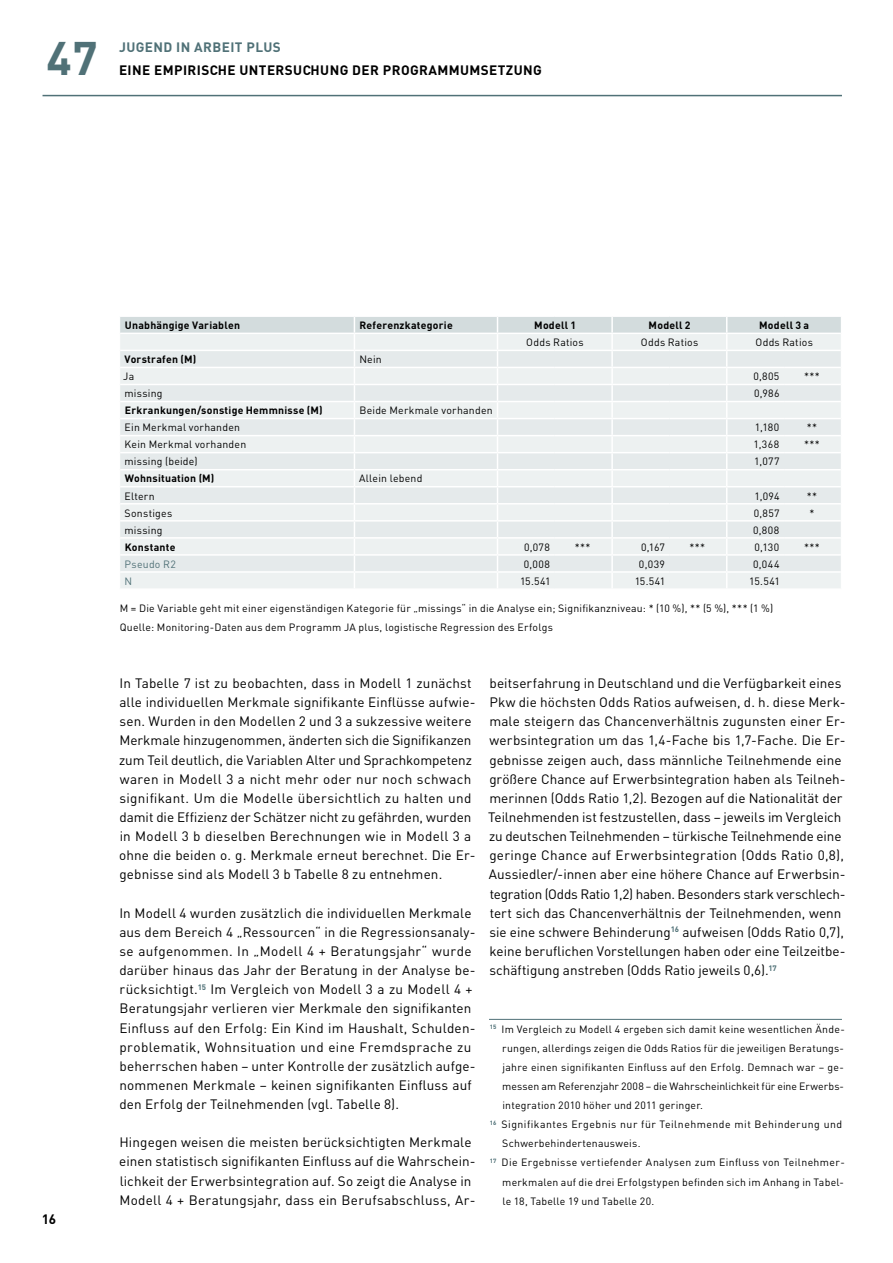
<style>
.page{position:relative;width:893px;height:1263px;background:#fff}
.page>*{position:absolute;margin:0;border:0;box-sizing:border-box;transform-origin:0 0}
.t1{font:700 46.5px "DIN";color:#507177}
._2_Fließtext{font:13.5px/19.2px "DIN";letter-spacing:.01em;color:#000}
.t2{font:700 13.5px "DIN";letter-spacing:.03em;color:#000}
.t3{font:700 13.5px "DIN";letter-spacing:.03em;color:#507177}
._2_Fließtext-2{font:10.5px/19.2px "DIN";letter-spacing:.02em;color:#000}
.Quelle{font:10.5px "DIN";letter-spacing:.02em;color:#000}
._2_Fließtext-3{font:700 10.5px "DIN";letter-spacing:.02em;color:#000}
._2_Fließtext-4{font:10.5px/19.2px "DIN";letter-spacing:.045em;color:#000}
._2_Fließtext-5{font:10.5px "DIN";letter-spacing:.025em;color:#507177}
</style>
<div class="page">
<hr style="left:43px;top:95px;width:799px;height:1px;background:#507177">
<svg style="left:120px;top:316px;width:721px;height:272px;background:#e9eeee"></svg>
<hr style="left:489px;top:1019px;width:353px;height:1px;background:#507177">
<h1 class="t1" style="left:46px;top:27px;width:53px">47</h1>
<p class="t3" style="left:119px;top:38px;width:163px">JUGEND IN ARBEIT PLUS</p>
<p class="t2" style="left:119px;top:61px;width:424px">EINE EMPIRISCHE UNTERSUCHUNG DER PROGRAMMUMSETZUNG</p>
<p class="_2_Fließtext-3" style="left:125px;top:318px;width:117px">Unabhängige Variablen</p>
<p class="_2_Fließtext-3" style="left:360px;top:318px;width:95px">Referenzkategorie</p>
<p class="_2_Fließtext-3" style="left:534px;top:318px;width:44px">Modell 1</p>
<p class="_2_Fließtext-3" style="left:649px;top:318px;width:44px">Modell 2</p>
<p class="_2_Fließtext-3" style="left:759px;top:318px;width:52px">Modell 3 a</p>
<p class="_2_Fließtext-2" style="left:526px;top:332px;width:59px">Odds Ratios</p>
<p class="_2_Fließtext-2" style="left:641px;top:332px;width:59px">Odds Ratios</p>
<p class="_2_Fließtext-2" style="left:756px;top:332px;width:59px">Odds Ratios</p>
<p class="_2_Fließtext-3" style="left:125px;top:352px;width:73px">Vorstrafen (M)</p>
<p class="_2_Fließtext-2" style="left:359px;top:349px;width:24px">Nein</p>
<p class="_2_Fließtext-2" style="left:123px;top:366px;width:13px">Ja</p>
<p class="_2_Fließtext-2" style="left:753px;top:366px;width:28px">0,805</p>
<p class="_2_Fließtext-2" style="left:804px;top:366px;width:17px">***</p>
<p class="_2_Fließtext-2" style="left:125px;top:383px;width:39px">missing</p>
<p class="_2_Fließtext-2" style="left:754px;top:383px;width:27px">0,986</p>
<p class="_2_Fließtext-3" style="left:125px;top:403px;width:199px">Erkrankungen/sonstige Hemmnisse (M)</p>
<p class="_2_Fließtext-2" style="left:359px;top:400px;width:135px">Beide Merkmale vorhanden</p>
<p class="_2_Fließtext-2" style="left:125px;top:418px;width:117px">Ein Merkmal vorhanden</p>
<p class="_2_Fließtext-2" style="left:755px;top:418px;width:26px">1,180</p>
<p class="_2_Fließtext-2" style="left:807px;top:418px;width:12px">**</p>
<p class="_2_Fließtext-2" style="left:125px;top:435px;width:123px">Kein Merkmal vorhanden</p>
<p class="_2_Fließtext-2" style="left:753px;top:435px;width:27px">1,368</p>
<p class="_2_Fließtext-2" style="left:804px;top:435px;width:17px">***</p>
<p class="_2_Fließtext-2" style="left:125px;top:452px;width:75px">missing (beide)</p>
<p class="_2_Fließtext-2" style="left:754px;top:452px;width:27px">1,077</p>
<p class="_2_Fließtext-3" style="left:125px;top:472px;width:91px">Wohnsituation (M)</p>
<p class="_2_Fließtext-2" style="left:359px;top:469px;width:65px">Allein lebend</p>
<p class="_2_Fließtext-2" style="left:125px;top:486px;width:32px">Eltern</p>
<p class="_2_Fließtext-2" style="left:754px;top:486px;width:27px">1,094</p>
<p class="_2_Fließtext-2" style="left:807px;top:486px;width:12px">**</p>
<p class="_2_Fließtext-2" style="left:125px;top:503px;width:49px">Sonstiges</p>
<p class="_2_Fließtext-2" style="left:754px;top:503px;width:27px">0,857</p>
<p class="_2_Fließtext-2" style="left:809px;top:503px;width:6px">*</p>
<p class="_2_Fließtext-2" style="left:125px;top:520px;width:39px">missing</p>
<p class="_2_Fließtext-2" style="left:753px;top:520px;width:28px">0,808</p>
<p class="_2_Fließtext-3" style="left:125px;top:540px;width:52px">Konstante</p>
<p class="_2_Fließtext-2" style="left:524px;top:537px;width:27px">0,078</p>
<p class="_2_Fließtext-2" style="left:575px;top:537px;width:17px">***</p>
<p class="_2_Fließtext-2" style="left:641px;top:537px;width:26px">0,167</p>
<p class="_2_Fließtext-2" style="left:689px;top:537px;width:17px">***</p>
<p class="_2_Fließtext-2" style="left:754px;top:537px;width:26px">0,130</p>
<p class="_2_Fließtext-2" style="left:804px;top:537px;width:17px">***</p>
<p class="_2_Fließtext-5" style="left:125px;top:557px;width:53px">Pseudo R2</p>
<p class="_2_Fließtext-2" style="left:524px;top:554px;width:28px">0,008</p>
<p class="_2_Fließtext-2" style="left:639px;top:554px;width:28px">0,039</p>
<p class="_2_Fließtext-2" style="left:753px;top:554px;width:28px">0,044</p>
<p class="_2_Fließtext-5" style="left:125px;top:574px;width:9px">N</p>
<p class="_2_Fließtext-2" style="left:520px;top:571px;width:32px">15.541</p>
<p class="_2_Fließtext-2" style="left:635px;top:571px;width:32px">15.541</p>
<p class="_2_Fließtext-2" style="left:749px;top:571px;width:32px">15.541</p>
<p class="Quelle" style="left:120px;top:601px;width:655px">M = Die Variable geht mit einer eigenständigen Kategorie für „missings“ in die Analyse ein; Signifikanzniveau: * (10 %), ** (5 %), *** (1 %)</p>
<p class="Quelle" style="left:120px;top:620px;width:435px">Quelle: Monitoring-Daten aus dem Programm JA plus, logistische Regression des Erfolgs</p>
<p class="t2" style="left:42px;top:1210px;width:16px">16</p>
<p class="_2_Fließtext" style="left:119px;top:673px;width:358px">In Tabelle 7 ist zu beobachten, dass in Modell 1 zunächst alle individuellen Merkmale signifikante Einflüsse aufwie&shy;sen. Wurden in den Modellen 2 und 3 a sukzessive weitere Merkmale hinzugenommen, änderten sich die Signifikanzen zum Teil deutlich, die Variablen Alter und Sprachkompetenz waren in Modell 3 a nicht mehr oder nur noch schwach signifikant. Um die Modelle übersichtlich zu halten und damit die Effizienz der Schätzer nicht zu gefährden, wurden in Modell 3 b dieselben Berechnungen wie in Modell 3 a ohne die beiden o. g. Merkmale erneut berechnet. Die Er&shy;gebnisse sind als Modell 3 b Tabelle 8 zu entnehmen.</p>
<p class="_2_Fließtext" style="left:119px;top:903px;width:358px">In Modell 4 wurden zusätzlich die individuellen Merkmale aus dem Bereich 4 „Ressourcen“ in die Regressionsanaly&shy;se aufgenommen. In „Modell 4 + Beratungsjahr“ wurde darüber hinaus das Jahr der Beratung in der Analyse be&shy;rücksichtigt.<sup>15</sup> Im Vergleich von Modell 3 a zu Modell 4 + Beratungsjahr verlieren vier Merkmale den signifikanten Einfluss auf den Erfolg: Ein Kind im Haushalt, Schulden&shy;problematik, Wohnsituation und eine Fremdsprache zu beherrschen haben – unter Kontrolle der zusätzlich aufge&shy;nommenen Merkmale – keinen signifikanten Einfluss auf den Erfolg der Teilnehmenden (vgl. Tabelle 8).</p>
<p class="_2_Fließtext" style="left:119px;top:1132px;width:358px">Hingegen weisen die meisten berücksichtigten Merkmale einen statistisch signifikanten Einfluss auf die Wahrschein&shy;lichkeit der Erwerbsintegration auf. So zeigt die Analyse in Modell 4 + Beratungsjahr, dass ein Berufsabschluss, Ar-</p>
<p class="_2_Fließtext" style="left:488px;top:673px;width:359px">beitserfahrung in Deutschland und die Verfügbarkeit eines Pkw die höchsten Odds Ratios aufweisen, d. h. diese Merk&shy;male steigern das Chancenverhältnis zugunsten einer Er&shy;werbsintegration um das 1,4-Fache bis 1,7-Fache. Die Er&shy;gebnisse zeigen auch, dass männliche Teilnehmende eine größere Chance auf Erwerbsintegration haben als Teilneh&shy;merinnen (Odds Ratio 1,2). Bezogen auf die Nationalität der Teilnehmenden ist festzustellen, dass – jeweils im Vergleich zu deutschen Teilnehmenden – türkische Teilnehmende eine geringe Chance auf Erwerbsintegration (Odds Ratio 0,8), Aussiedler/-innen aber eine höhere Chance auf Erwerbsin&shy;tegration (Odds Ratio 1,2) haben. Besonders stark verschlech&shy;tert sich das Chancenverhältnis der Teilnehmenden, wenn sie eine schwere Behinderung<sup>16</sup> aufweisen (Odds Ratio 0,7), keine beruflichen Vorstellungen haben oder eine Teilzeitbe&shy;schäftigung anstreben (Odds Ratio jeweils 0,6).<sup>17</sup></p>
<p class="_2_Fließtext-2" style="left:502px;top:1019px;width:344px;text-indent:-12px"><sup>15</sup> Im Vergleich zu Modell 4 ergeben sich damit keine wesentlichen Ände&shy;rungen, allerdings zeigen die Odds Ratios für die jeweiligen Beratungs&shy;jahre einen signifikanten Einfluss auf den Erfolg. Demnach war – ge&shy;messen am Referenzjahr 2008 – die Wahrscheinlichkeit für eine Erwerbs&shy;integration 2010 höher und 2011 geringer.</p>
<p class="_2_Fließtext-4" style="left:502px;top:1114px;width:341px;text-indent:-13px"><sup>16</sup> Signifikantes Ergebnis nur für Teilnehmende mit Behinderung und<br>Schwerbehindertenausweis.</p>
<p class="_2_Fließtext-2" style="left:502px;top:1153px;width:344px;text-align:justify;text-indent:-12px"><sup>17</sup> Die Ergebnisse vertiefender Analysen zum Einfluss von Teilnehmer&shy;merkmalen auf die drei Erfolgstypen befinden sich im Anhang in Tabel&shy;le 18, Tabelle 19 und Tabelle 20.</p>
</div>
